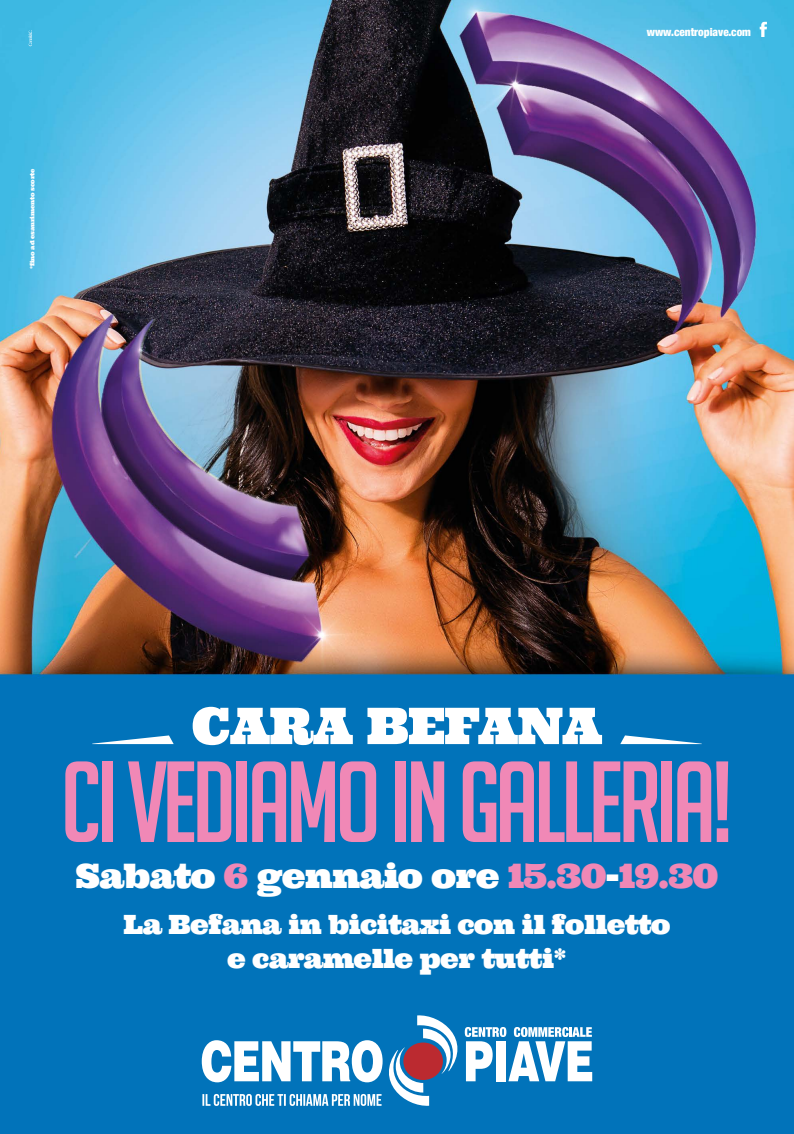
<style>
.page{position:relative;width:794px;height:1134px;background:#fff}
.page>*{position:absolute;margin:0;border:0;box-sizing:border-box;transform-origin:0 0}
.t1{font:112.24px "Big Noodle Titling";letter-spacing:-.04em;color:#f088b6}
.t2{font:50.48px "Ultra";letter-spacing:-.02em;color:#fff}
.t3{font:33.76px "Ultra";letter-spacing:-.03em;color:#fff}
.t4{font:26.56px/33.6px "Ultra";letter-spacing:-.03em;color:#fff;text-align:center}
.t5{font:900 condensed 11.2px "Helvetica Neue";color:#fff}
.t6{font:6.04px "Ultra";letter-spacing:-.03em;color:#fff}
.s1{color:#f088b6}
</style>
<div class="page">
<img style="left:0;top:0;width:794px;height:1134px">
<svg style="left:620px;top:735px;width:81px;height:9px"></svg>
<svg style="left:92px;top:735px;width:82px;height:9px"></svg>
<svg style="left:759px;top:22px;width:8px;height:15px"></svg>
<svg style="left:28px;top:30px;width:4px;height:16px"></svg>
<svg style="left:202px;top:1014px;width:390px;height:93px"></svg>
<p class="t6" style="left:28px;top:269px;width:102px;rotate:-90deg">*fino ad esaurimento scorte</p>
<p class="t5" style="left:646px;top:23px;width:106px">www.centropiave.com</p>
<h2 class="t2" style="left:191px;top:693px;width:413px">CARA BEFANA</h2>
<h1 class="t1" style="left:61px;top:742px;width:674px">CI VEDIAMO IN GALLERIA!</h1>
<p class="t3" style="left:76px;top:854px;width:644px">Sabato <span class="s1">6</span> gennaio ore <span class="s1">15.30</span>-<span class="s1">19.30</span></p>
<p class="t4" style="left:123px;top:907px;width:549px">La Befana in bicitaxi con il folletto e caramelle per tutti*</p>
</div>
